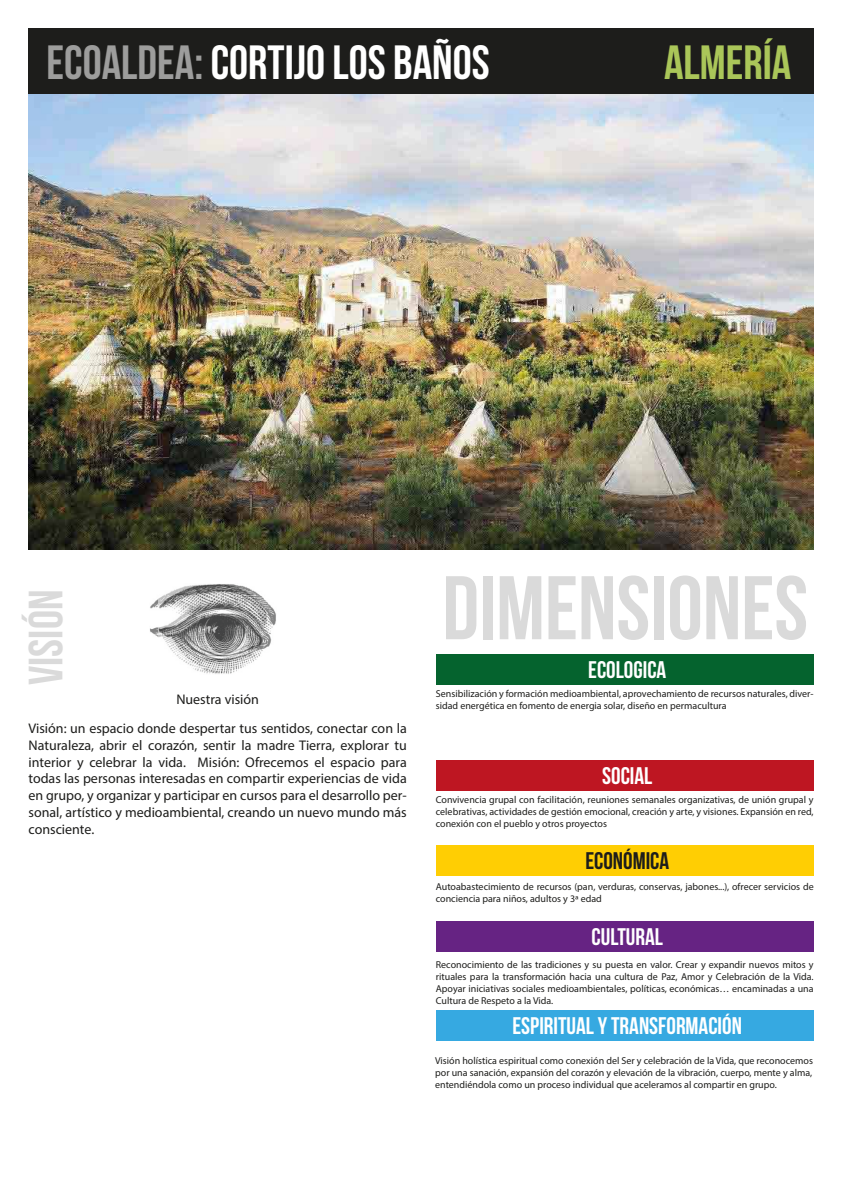
<style>
.page{position:relative;width:842px;height:1191px;background:#fff}
.page>*{position:absolute;margin:0;border:0;box-sizing:border-box;transform-origin:0 0}
.t1{font:90px "Bebas Neue";color:#dadada}
.t2{font:48px "Bebas Neue";color:#fff}
.t3{font:48px "Bebas Neue";color:#aac659}
.t4{font:48px "Bebas Neue";color:#dadada}
.t5{font:24px "Bebas Neue";color:#fff}
.t6{font:24px "Bebas Neue";color:#1d1d1b}
.t7{font:14px/16.8px "Myriad Pro";color:#1d1d1b;text-align:center}
.t8{font:10px/12px "Myriad Pro";color:#1d1d1b;text-align:justify}
.s1{color:#9d9d9c}
</style>
<div class="page">
<img style="left:29px;top:94px;width:784px;height:455px">
<div style="left:28px;top:28px;width:786px;height:66px;background:#1d1d1b"></div>
<img style="left:150px;top:599px;width:8px;height:38px">
<div style="left:436px;top:654px;width:378px;height:30px;background:#05632e"></div>
<div style="left:436px;top:845px;width:378px;height:31px;background:#ffce03"></div>
<div style="left:436px;top:760px;width:378px;height:30px;background:#be1622"></div>
<div style="left:436px;top:921px;width:378px;height:30px;background:#662383"></div>
<img style="left:158px;top:584px;width:118px;height:90px">
<div style="left:436px;top:1010px;width:377px;height:30px;background:#36a9e1"></div>
<h2 class="t2" style="left:47px;top:36px;width:445px"><span class="s1">ECOALDEA:</span> CORTIJO LOS BAÑOS</h2>
<h2 class="t3" style="left:664px;top:36px;width:129px">ALMERÍA</h2>
<h2 class="t4" style="left:19px;top:685px;width:96px;rotate:-90deg">VISIÓN</h2>
<h3 class="t7" style="left:29px;top:685px;width:380px;line-height:28.8px">Nuestra visión<br>Visión: un espacio donde despertar tus sentidos, conectar con la</h3>
<p class="t7" style="left:29px;top:736px;width:380px;text-align:justify">Naturaleza, abrir el corazón, sentir la madre Tierra, explorar tu interior y celebrar la vida. Misión: Ofrecemos el espacio para todas las personas interesadas en compartir experiencias de vida en grupo, y organizar y participar en cursos para el desarrollo per&shy;sonal, artístico y medioambiental, creando un nuevo mundo más consciente.</p>
<h1 class="t1" style="left:442px;top:559px;width:367px">DIMENSIONES</h1>
<h3 class="t5" style="left:588px;top:656px;width:80px">ECOLOGICA</h3>
<p class="t8" style="left:436px;top:688px;width:379px">Sensibilización y formación medioambiental, aprovechamiento de recursos naturales, diver&shy;sidad energética en fomento de energia solar, diseño en permacultura</p>
<h3 class="t5" style="left:602px;top:762px;width:52px">SOCIAL</h3>
<p class="t8" style="left:436px;top:794px;width:379px">Convivencia grupal con facilitación, reuniones semanales organizativas, de unión grupal y celebrativas, actividades de gestión emocional, creación y arte, y visiones. Expansión en red, conexión con el pueblo y otros proyectos</p>
<h3 class="t6" style="left:585px;top:848px;width:85px">ECONÓMICA</h3>
<p class="t8" style="left:436px;top:880px;width:379px">Autoabastecimiento de recursos (pan, verduras, conservas, jabones...), ofrecer servicios de conciencia para niños, adultos y 3ª edad</p>
<h3 class="t5" style="left:592px;top:923px;width:73px">CULTURAL</h3>
<p class="t8" style="left:436px;top:958px;width:379px">Reconocimiento de las tradiciones y su puesta en valor. Crear y expandir nuevos mitos y rituales para la transformación hacia una cultura de Paz, Amor y Celebración de la Vida.<br>Apoyar iniciativas sociales medioambientales, políticas, económicas… encaminadas a una Cultura de Respeto a la Vida.</p>
<h3 class="t5" style="left:512px;top:1012px;width:231px">ESPIRITUAL Y TRANSFORMACIÓN</h3>
<p class="t8" style="left:435px;top:1054px;width:379px">Visión holística espiritual como conexión del Ser y celebración de la Vida, que reconocemos por una sanación, expansión del corazón y elevación de la vibración, cuerpo, mente y alma, entendiéndola como un proceso individual que aceleramos al compartir en grupo.</p>
</div>
